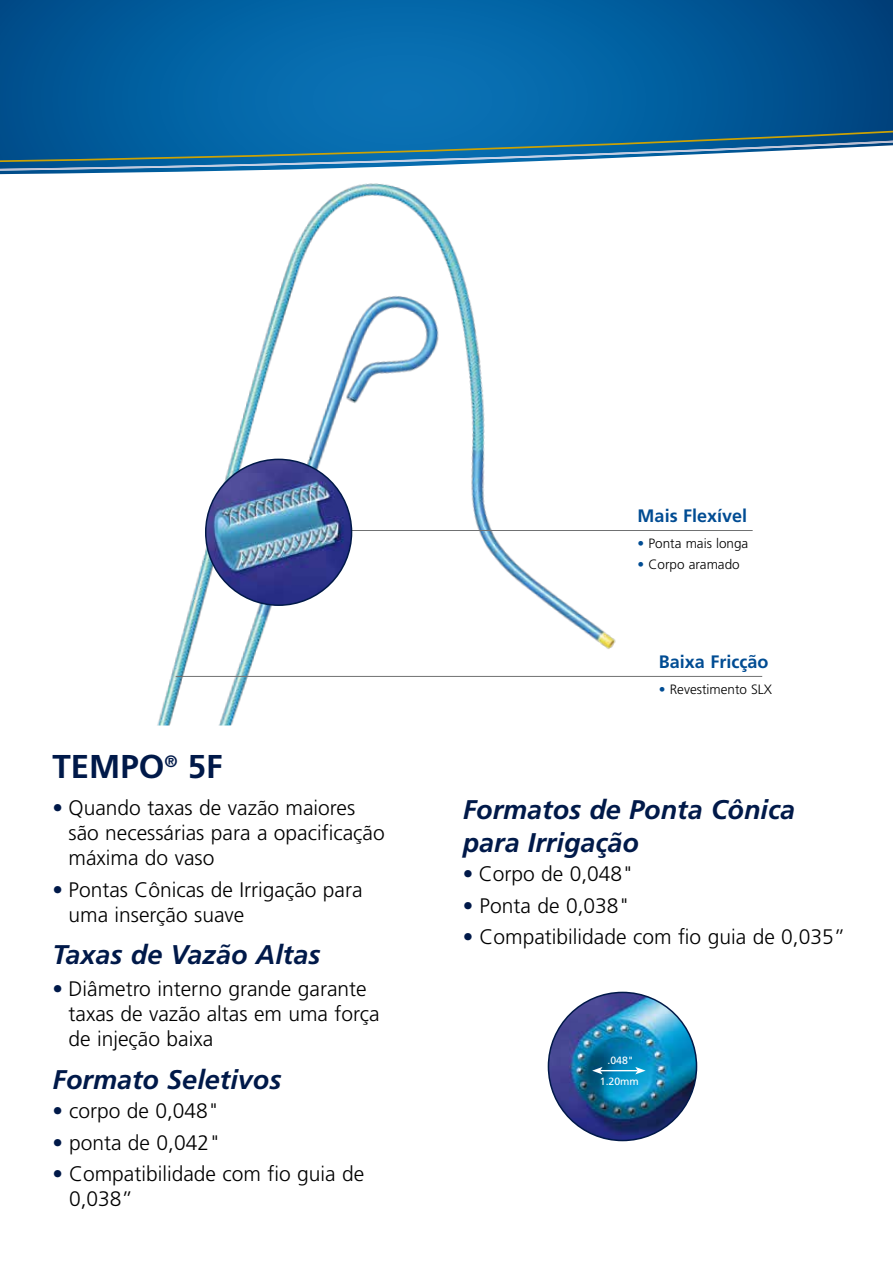
<style>
.page{position:relative;width:893px;height:1263px;background:#fff}
.page>*{position:absolute;margin:0;border:0;box-sizing:border-box;transform-origin:0 0}
.t1{font:700 33px "Frutiger LT Std";color:#001949}
.t2{font:italic 700 27px/32.4px "Frutiger";color:#001949}
.t3{font:300 21px/25.2px "Frutiger LT Std";color:#000}
.t4{font:700 18px "Frutiger LT Std";color:#004c93}
.t5{font:300 13.5px "Frutiger LT Std";color:#000}
.t6{font:10.5px/21px "Frutiger";color:#fff;text-align:center}
.s1{color:#001949}
.s2{color:#004c93}
</style>
<div class="page">
<img style="left:157px;top:183px;width:606px;height:542px">
<svg style="left:0;top:0;width:893px;height:174px;background:#0862a1"></svg>
<svg style="left:0;top:130px;width:893px;height:40px"></svg>
<hr style="left:345px;top:530px;width:408px;height:1px;background:#707172">
<hr style="left:176px;top:676px;width:586px;height:1px;background:#707172">
<img style="left:548px;top:992px;width:148px;height:148px;border-radius:74px">
<hr style="left:600px;top:1070px;width:38px;height:1px;background:#fff">
<svg style="left:592px;top:1067px;width:10px;height:7px"></svg>
<svg style="left:635px;top:1067px;width:11px;height:7px"></svg>
<img style="left:206px;top:459px;width:146px;height:146px;border-radius:73px">
<h1 class="t1" style="left:53px;top:747px;width:172px">TEMPO<sup>®</sup> 5F</h1>
<p class="t3" style="left:69px;top:795px;width:318px;text-indent:-16px"><span class="s1">•</span> Quando taxas de vazão maiores são necessárias para a opacificação máxima do vaso</p>
<p class="t3" style="left:69px;top:877px;width:296px;text-indent:-16px"><span class="s1">•</span> Pontas Cônicas de Irrigação para uma inserção suave</p>
<p class="t2" style="left:53px;top:939px;width:269px">Taxas de Vazão Altas</p>
<p class="t3" style="left:69px;top:976px;width:313px;text-indent:-16px"><span class="s1">•</span> Diâmetro interno grande garante taxas de vazão altas em uma força de injeção baixa</p>
<p class="t2" style="left:53px;top:1063px;width:230px">Formato Seletivos</p>
<p class="t3" style="left:53px;top:1098px;width:169px"><span class="s1">•</span> corpo de 0,048"</p>
<p class="t3" style="left:53px;top:1130px;width:170px"><span class="s1">•</span> ponta de 0,042"</p>
<p class="t3" style="left:69px;top:1162px;width:297px;text-indent:-17px"><span class="s1">•</span> Compatibilidade com fio guia de<br>0,038”</p>
<p class="t4" style="left:638px;top:505px;width:111px">Mais Flexível</p>
<p class="t5" style="left:638px;top:536px;width:112px"><span class="s2">•</span> Ponta mais longa</p>
<p class="t5" style="left:638px;top:556px;width:104px"><span class="s2">•</span> Corpo aramado</p>
<p class="t4" style="left:659px;top:651px;width:111px">Baixa Fricção</p>
<p class="t5" style="left:659px;top:681px;width:115px"><span class="s2">•</span> Revestimento SLX</p>
<p class="t2" style="left:463px;top:794px;width:334px">Formatos de Ponta Cônica para Irrigação</p>
<p class="t3" style="left:463px;top:861px;width:173px"><span class="s1">•</span> Corpo de 0,048"</p>
<p class="t3" style="left:463px;top:893px;width:169px"><span class="s1">•</span> Ponta de 0,038"</p>
<p class="t3" style="left:463px;top:925px;width:384px"><span class="s1">•</span> Compatibilidade com fio guia de 0,035”</p>
<p class="t6" style="left:600px;top:1050px;width:41px">.048"<br>1.20mm</p>
</div>
